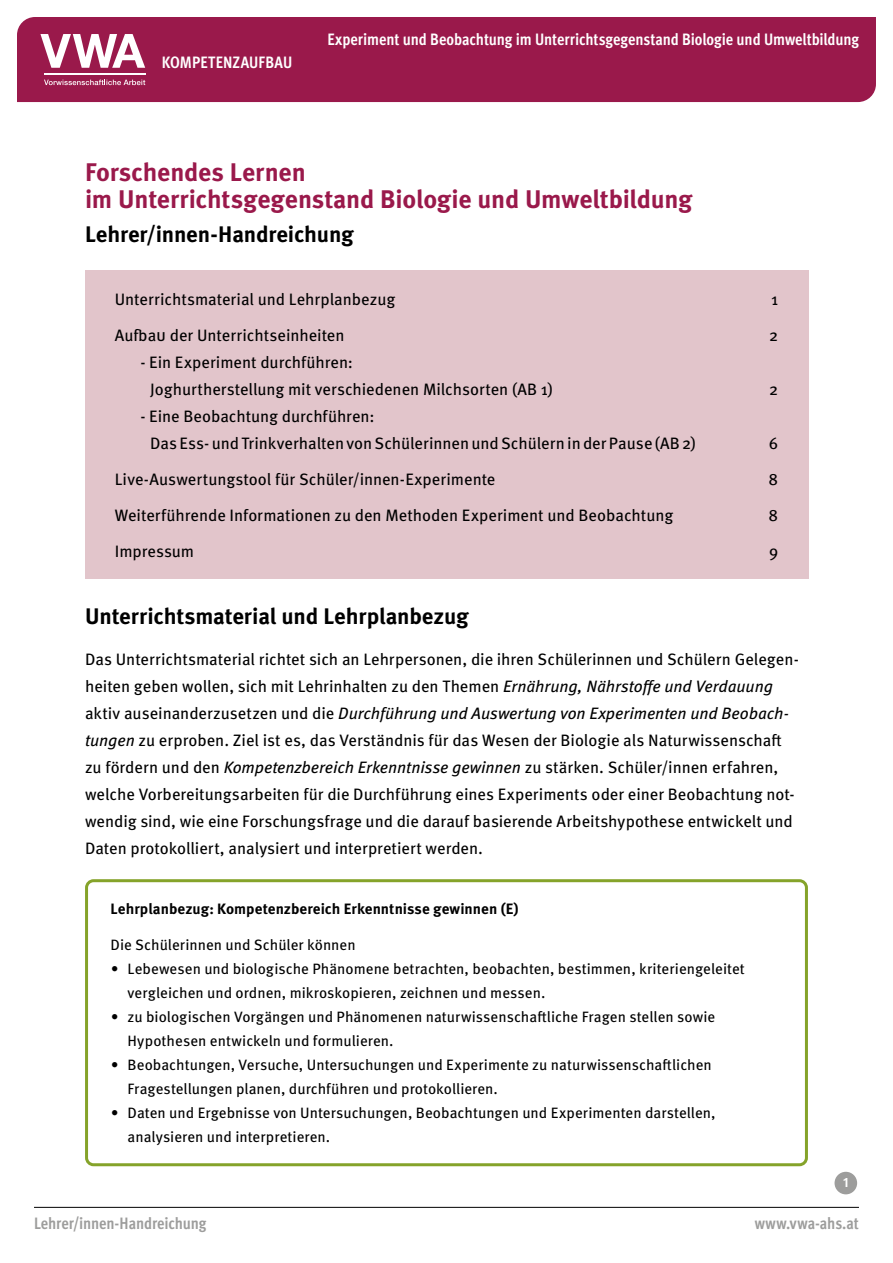
<style>
.page{position:relative;width:893px;height:1263px;background:#fff}
.page>*{position:absolute;margin:0;border:0;box-sizing:border-box;transform-origin:0 0}
.t1{font:700 25.5px/27px "Meta Pro";letter-spacing:-.01em;color:#9a194b}
.t2{font:700 22.5px "Meta Pro";letter-spacing:-.01em;color:#000}
.t3{font:16.5px/27px "Meta Pro";letter-spacing:-.005em;color:#000}
.t4{font:700 condensed 16.5px "Meta Pro";letter-spacing:-.005em;color:#fff}
.t5{font:700 condensed 16.5px "Meta Pro";letter-spacing:-.01em;color:#9d9d9c}
.t6{font:15px "Meta Pro";color:#000}
.t7{font:700 15px "Meta Pro";color:#000}
.t8{font:700 13.5px "Meta Pro";color:#fff}
.s1{font-style:italic}
</style>
<div class="page">
<div style="left:85px;top:879px;width:723px;height:287px;border:3px solid #85a32a;border-radius:7px"></div>
<div style="left:85px;top:270px;width:723px;height:308px;background:#e2c5cb"></div>
<hr style="left:34px;top:1207px;width:825px;height:1px;background:#000">
<div style="left:834px;top:1172px;width:23px;height:22px;background:#9d9d9c;border-radius:50%"></div>
<div style="left:17px;top:17px;width:859px;height:85px;background:#9a194b"></div>
<hr style="left:44px;top:74px;width:101px;height:1px;background:#fff">
<svg style="left:44px;top:80px;width:101px;height:5px"></svg>
<svg style="left:40px;top:34px;width:105px;height:34px"></svg>
<p class="t4" style="left:162px;top:49px;width:132px">KOMPETENZAUFBAU</p>
<p class="t4" style="left:327px;top:27px;width:533px">Experiment und Beobachtung im Unterrichtsgegenstand Biologie und Umweltbildung</p>
<h1 class="t1" style="left:85px;top:157px;width:609px">Forschendes Lernen<br>im Unterrichtsgegenstand Biologie und Umweltbildung</h1>
<h2 class="t2" style="left:85px;top:216px;width:270px">Lehrer/innen-Handreichung</h2>
<p class="t3" style="left:115px;top:284px;width:282px">Unterrichtsmaterial und Lehrplanbezug</p>
<p class="t3" style="left:771px;top:284px;width:9px">1</p>
<p class="t3" style="left:115px;top:320px;width:231px">AufbaU der Unterrichtseinheiten</p>
<p class="t3" style="left:769px;top:320px;width:11px">2</p>
<p class="t3" style="left:150px;top:347px;width:404px;text-indent:-10px">- Ein Experiment durchführen:<br>Joghurtherstellung mit verschiedenen Milchsorten (AB 1)</p>
<p class="t3" style="left:769px;top:374px;width:11px">2</p>
<p class="t3" style="left:150px;top:401px;width:547px;text-indent:-10px">- Eine Beobachtung durchführen:<br>Das Ess- und Trinkverhalten von Schülerinnen und Schülern in der Pause (AB 2)</p>
<p class="t3" style="left:769px;top:428px;width:11px">6</p>
<p class="t3" style="left:115px;top:464px;width:382px">Live-Auswertungstool für Schüler/innen-Experimente</p>
<p class="t3" style="left:768px;top:464px;width:11px">8</p>
<p class="t3" style="left:115px;top:500px;width:560px">Weiterführende Informationen zu den Methoden Experiment und Beobachtung</p>
<p class="t3" style="left:768px;top:500px;width:11px">8</p>
<p class="t3" style="left:115px;top:536px;width:81px">Impressum</p>
<p class="t3" style="left:769px;top:536px;width:11px">9</p>
<h2 class="t2" style="left:85px;top:599px;width:385px">Unterrichtsmaterial und Lehrplanbezug</h2>
<p class="t3" style="left:85px;top:644px;width:715px">Das Unterrichtsmaterial richtet sich an Lehrpersonen, die ihren Schülerinnen und Schülern Gelegen&shy;heiten geben wollen, sich mit Lehrinhalten zu den Themen <span class="s1">Ernährung, Nährstoffe und Verdauung </span>aktiv auseinanderzusetzen und die <span class="s1">Durchführung und Auswertung von Experimenten und Beobach&shy;tungen</span> zu erproben. Ziel ist es, das Verständnis für das Wesen der Biologie als Naturwissenschaft zu fördern und den <span class="s1">Kompetenzbereich Erkenntnisse gewinnen</span> zu stärken. Schüler/innen erfahren, welche Vorbereitungsarbeiten für die Durchführung eines Experiments oder einer Beobachtung not&shy;wendig sind, wie eine Forschungsfrage und die darauf basierende Arbeitshypothese entwickelt und Daten protokolliert, analysiert und interpretiert werden.</p>
<p class="t7" style="left:111px;top:897px;width:410px">Lehrplanbezug: Kompetenzbereich Erkenntnisse gewinnen (E)</p>
<p class="t6" style="left:111px;top:933px;width:247px">Die Schülerinnen und Schüler können</p>
<p class="t6" style="left:111px;top:957px;width:636px">∙ Lebewesen und biologische Phänomene betrachten, beobachten, bestimmen, kriteriengeleitet</p>
<p class="t6" style="left:128px;top:981px;width:419px">vergleichen und ordnen, mikroskopieren, zeichnen und messen.</p>
<p class="t6" style="left:111px;top:1005px;width:606px">∙ zu biologischen Vorgängen und Phänomenen naturwissenschaftliche Fragen stellen sowie</p>
<p class="t6" style="left:128px;top:1029px;width:268px">Hypothesen entwickeln und formulieren.</p>
<p class="t6" style="left:111px;top:1053px;width:603px">∙ Beobachtungen, Versuche, Untersuchungen und Experimente zu naturwissenschaftlichen</p>
<p class="t6" style="left:128px;top:1077px;width:372px">Fragestellungen planen, durchführen und protokollieren.</p>
<p class="t6" style="left:111px;top:1101px;width:607px">∙ Daten und Ergebnisse von Untersuchungen, Beobachtungen und Experimenten darstellen,</p>
<p class="t6" style="left:128px;top:1125px;width:204px">analysieren und interpretieren.</p>
<p class="t8" style="left:843px;top:1172px;width:7px">1</p>
<p class="t5" style="left:34px;top:1210px;width:174px">Lehrer/innen-Handreichung</p>
<p class="t5" style="left:755px;top:1210px;width:106px">www.vwa-ahs.at</p>
</div>
